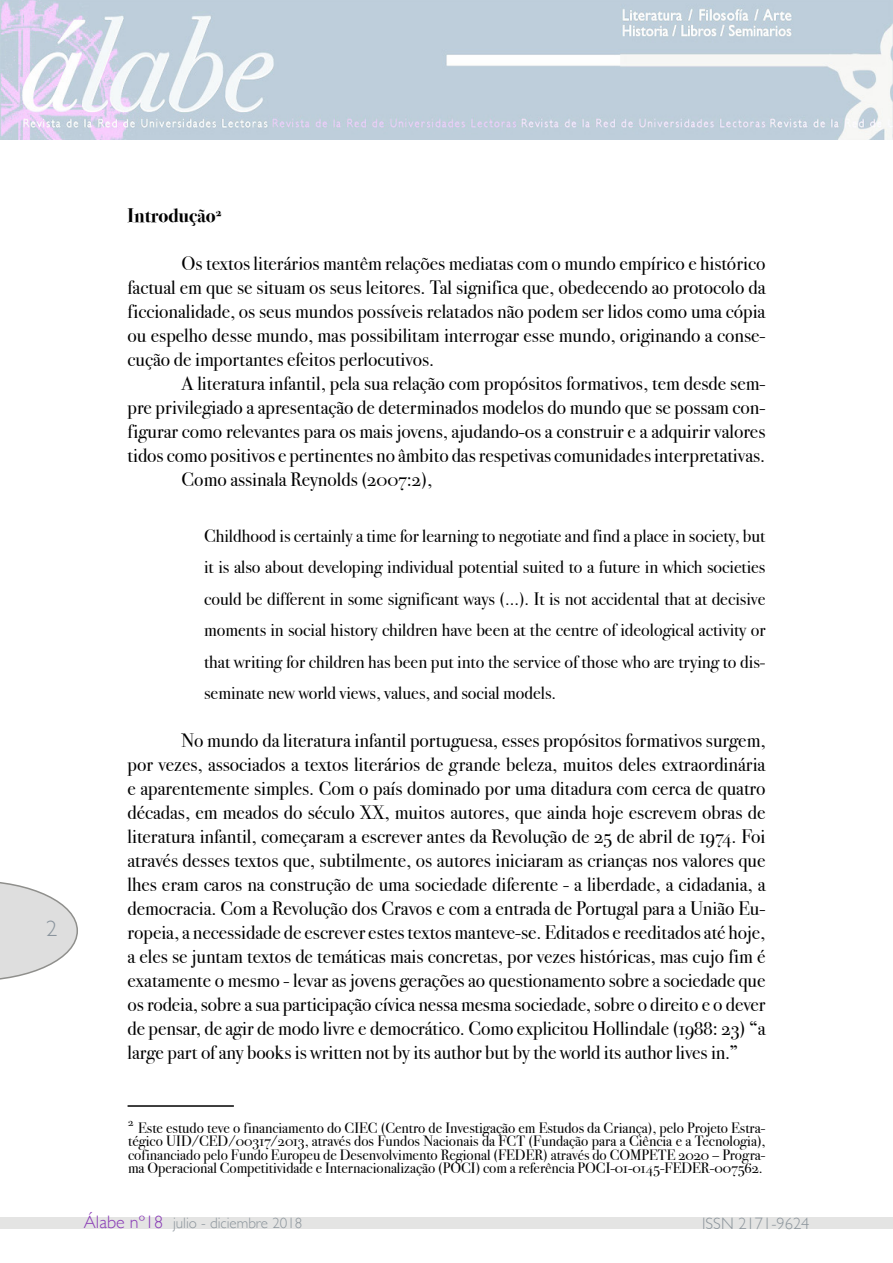
<style>
.page{position:relative;width:893px;height:1263px;background:#fff}
.page>*{position:absolute;margin:0;border:0;box-sizing:border-box;transform-origin:0 0}
.t1{font:300 22.5px "Gill Sans";color:#8a949d}
.t2{font:19.5px/24px "Bodoni Svty Two OSITCTT Book";color:#000;text-align:justify}
.t3{font:19.5px "Bodoni Svty Two OSITCTT Bold";color:#000}
.t4{font:18px/31.5px "Bodoni Svty Two OSITCTT Book";color:#000;text-align:justify}
.t5{font:300 16.5px "Gill Sans";color:#8c959c}
.t6{font:15px/13.5px "Bodoni Svty Two OSITCTT Book";color:#000;text-align:justify}
.t7{font:300 15px "Gill Sans";color:#8c959c}
.s1{font-size:18px;color:#893ab6}
</style>
<div class="page">
<svg style="left:0;top:882px;width:78px;height:98px"></svg>
<div style="left:0;top:1218px;width:893px;height:11px;background:#e4e4e3"></div>
<img style="left:0;top:0;width:893px;height:139px">
<hr style="left:128px;top:1105px;width:106px;height:2px;background:#000">
<p class="t1" style="left:46px;top:911px;width:13px">2</p>
<p class="t3" style="left:128px;top:204px;width:95px">Introdução<sup>2</sup></p>
<p class="t2" style="left:128px;top:252px;width:639px;text-indent:54px">Os textos literários mantêm relações mediatas com o mundo empírico e histórico factual em que se situam os seus leitores. Tal significa que, obedecendo ao protocolo da ficcionalidade, os seus mundos possíveis relatados não podem ser lidos como uma cópia ou espelho desse mundo, mas possibilitam interrogar esse mundo, originando a conse&shy;cução de importantes efeitos perlocutivos.</p>
<p class="t2" style="left:182px;top:372px;width:585px">A literatura infantil, pela sua relação com propósitos formativos, tem desde sem-</p>
<p class="t2" style="left:128px;top:396px;width:639px">pre privilegiado a apresentação de determinados modelos do mundo que se possam con-</p>
<p class="t2" style="left:128px;top:420px;width:639px">figurar como relevantes para os mais jovens, ajudando-os a construir e a adquirir valores</p>
<p class="t2" style="left:128px;top:444px;width:639px">tidos como positivos e pertinentes no âmbito das respetivas comunidades interpretativas.</p>
<p class="t2" style="left:182px;top:468px;width:252px">Como assinala Reynolds (2007:2),</p>
<p class="t4" style="left:204px;top:520px;width:563px">Childhood is certainly a time for learning to negotiate and find a place in society, but it is also about developing individual potential suited to a future in which societies could be different in some significant ways (...). It is not accidental that at decisive moments in social history children have been at the centre of ideological activity or that writing for children has been put into the service of those who are trying to dis&shy;seminate new world views, values, and social models.</p>
<p class="t2" style="left:128px;top:729px;width:639px;text-indent:54px">No mundo da literatura infantil portuguesa, esses propósitos formativos surgem, por vezes, associados a textos literários de grande beleza, muitos deles extraordinária e aparentemente simples. Com o país dominado por uma ditadura com cerca de quatro décadas, em meados do século XX, muitos autores, que ainda hoje escrevem obras de literatura infantil, começaram a escrever antes da Revolução de 25 de abril de 1974. Foi através desses textos que, subtilmente, os autores iniciaram as crianças nos valores que lhes eram caros na construção de uma sociedade diferente - a liberdade, a cidadania, a democracia. Com a Revolução dos Cravos e com a entrada de Portugal para a União Eu&shy;ropeia, a necessidade de escrever estes textos manteve-se. Editados e reeditados até hoje, a eles se juntam textos de temáticas mais concretas, por vezes históricas, mas cujo fim é exatamente o mesmo - levar as jovens gerações ao questionamento sobre a sociedade que os rodeia, sobre a sua participação cívica nessa mesma sociedade, sobre o direito e o dever de pensar, de agir de modo livre e democrático. Como explicitou Hollindale (1988: 23) “a large part of any books is written not by its author but by the world its author lives in.”</p>
<p class="t6" style="left:128px;top:1121px;width:639px"><sup>2</sup> Este estudo teve o financiamento do CIEC (Centro de Investigação em Estudos da Criança), pelo Projeto Estra&shy;tégico UID/CED/00317/2013, através dos Fundos Nacionais da FCT (Fundação para a Ciência e a Tecnologia), cofinanciado pelo Fundo Europeu de Desenvolvimento Regional (FEDER) através do COMPETE 2020 – Progra&shy;ma Operacional Competitividade e Internacionalização (POCI) com a referência POCI-01-0145-FEDER-007562.</p>
<p class="t7" style="left:84px;top:1211px;width:220px"><span class="s1">Álabe nº18</span> julio - diciembre 2018</p>
<p class="t5" style="left:702px;top:1211px;width:109px">ISSN 2171-9624</p>
</div>
